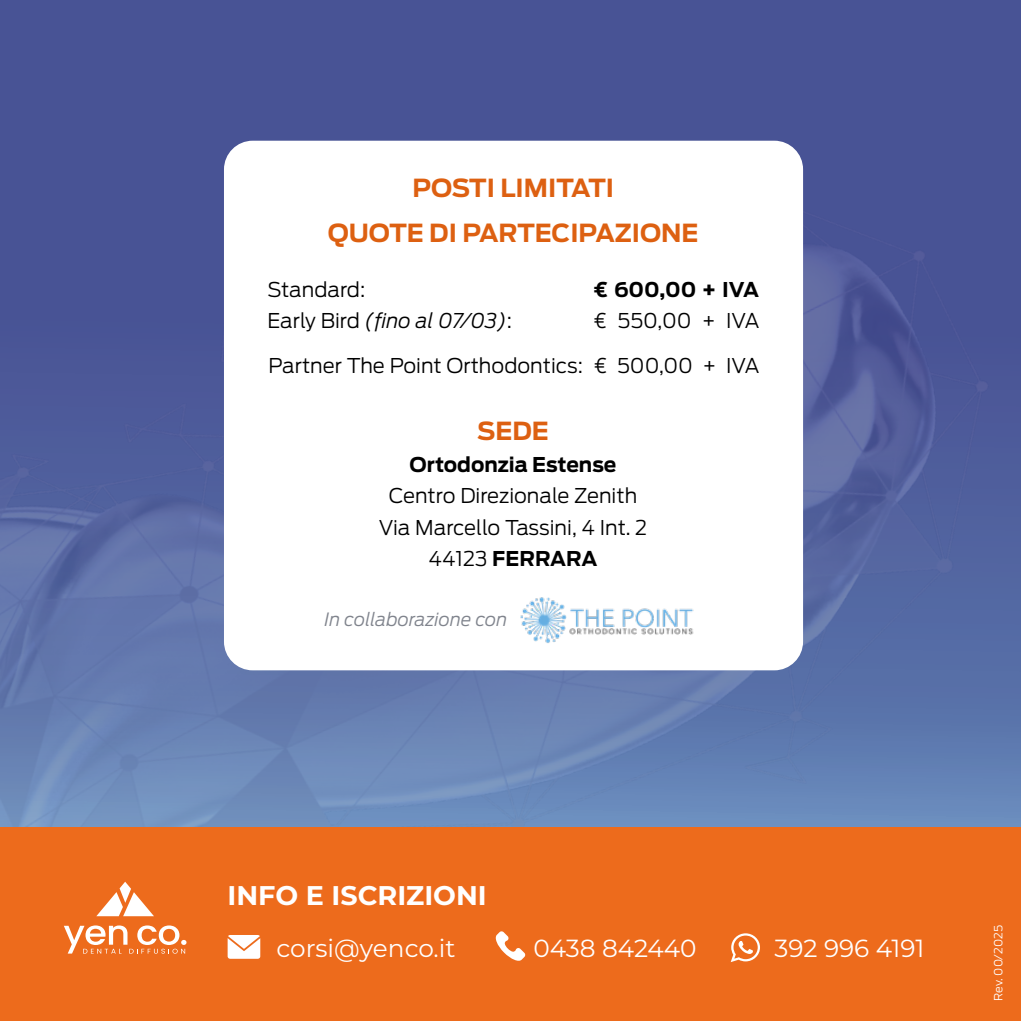
<style>
.page{position:relative;width:1021px;height:1021px;background:#fff}
.page>*{position:absolute;margin:0;border:0;box-sizing:border-box;transform-origin:0 0}
.t1{font:700 27px "Montserrat";color:#fff}
.t2{font:700 24.75px/45px "Antenna";color:#dd6011;text-align:center}
.t3{font:24.75px "Montserrat";color:#fff}
.t4{font:300 20.25px/31.5px "Antenna";color:#000;text-align:center}
.t5{font:700 20.25px "Antenna";color:#000}
.t6{font:italic 300 18.22px "Antenna";color:#80848d}
.t7{font:300 11.25px "Antenna";color:#fff}
.s1{font-style:italic}
.s2{font-weight:700}
</style>
<div class="page">
<div style="left:0;top:0;width:1020px;height:1020px;background:#485395"></div>
<img style="left:0;top:140px;width:1020px;height:687px">
<div style="left:0;top:827px;width:1020px;height:193px;background:#ed6b1c"></div>
<div style="left:224px;top:141px;width:579px;height:529px;background:#fff;border-radius:29px"></div>
<img style="left:520px;top:597px;width:174px;height:46px">
<svg style="left:64px;top:925px;width:122px;height:28px"></svg>
<svg style="left:96px;top:881px;width:58px;height:35px"></svg>
<svg style="left:228px;top:935px;width:32px;height:23px"></svg>
<svg style="left:495px;top:931px;width:30px;height:30px"></svg>
<svg style="left:730px;top:933px;width:30px;height:29px"></svg>
<p class="t2" style="left:328px;top:165px;width:372px">POSTI LIMITATI<br>QUOTE DI PARTECIPAZIONE</p>
<p class="t4" style="left:267px;top:273px;width:246px;text-align:left">Standard:<br>Early Bird <span class="s1">(fino al 07/03)</span>:</p>
<p class="t4" style="left:269px;top:350px;width:316px">Partner The Point Orthodontics:</p>
<p class="t5" style="left:594px;top:277px;width:167px">€ 600,00 + IVA</p>
<p class="t4" style="left:594px;top:305px;width:167px">€ 550,00 + IVA</p>
<p class="t4" style="left:594px;top:350px;width:167px">€ 500,00 + IVA</p>
<p class="t2" style="left:477px;top:409px;width:73px">SEDE</p>
<p class="t5" style="left:409px;top:452px;width:208px">Ortodonzia Estense</p>
<p class="t4" style="left:379px;top:480px;width:270px">Centro Direzionale Zenith<br>Via Marcello Tassini, 4 Int. 2<br>44123 <span class="s2">FERRARA</span></p>
<p class="t6" style="left:324px;top:608px;width:184px">In collaborazione con</p>
<h1 class="t1" style="left:228px;top:875px;width:260px">INFO E ISCRIZIONI</h1>
<p class="t3" style="left:276px;top:931px;width:180px">corsi@yenco.it</p>
<p class="t3" style="left:533px;top:931px;width:165px">0438 842440</p>
<p class="t3" style="left:774px;top:931px;width:151px">392 996 4191</p>
<p class="t7" style="left:991px;top:1000px;width:77px;rotate:-90deg">Rev. 00/2025</p>
</div>
